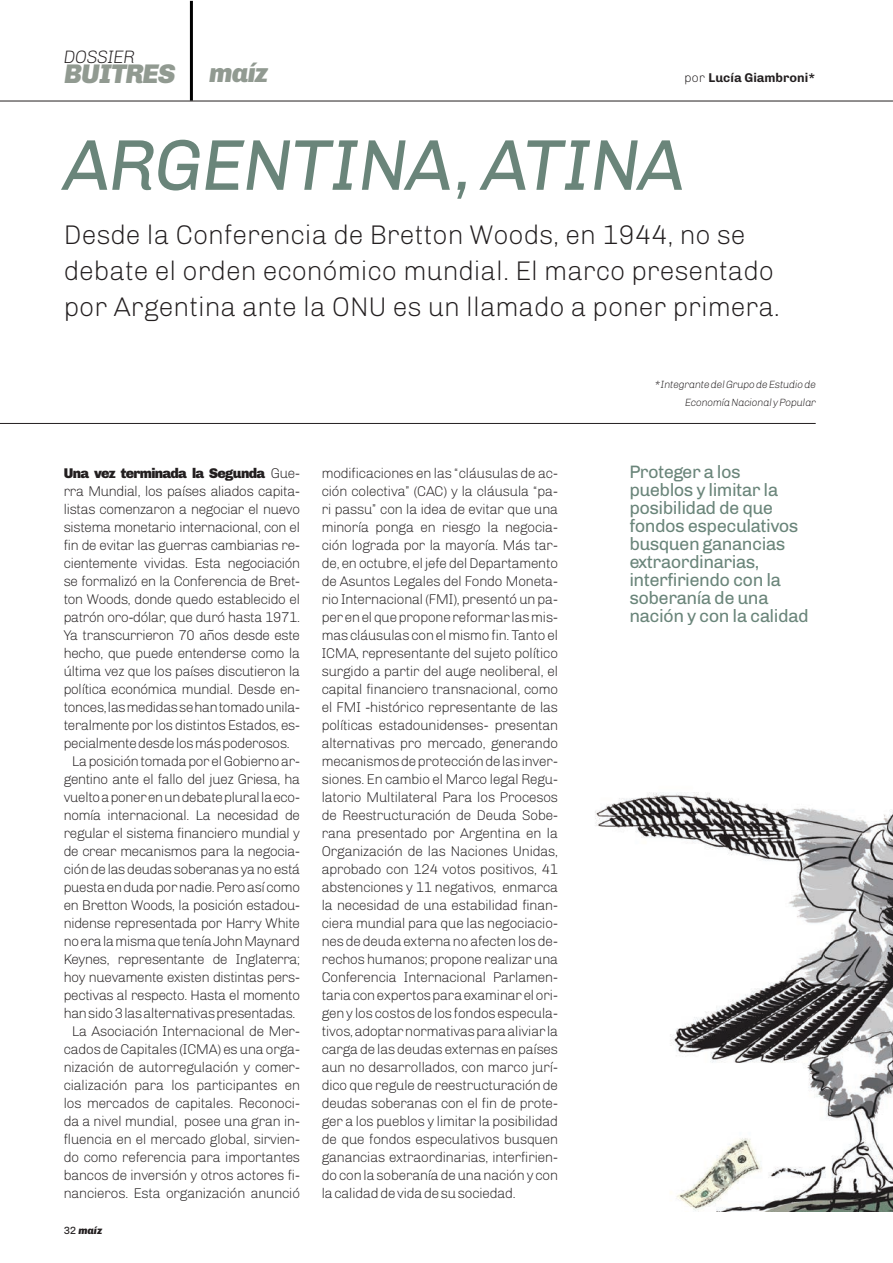
<style>
.page{position:relative;width:893px;height:1263px;background:#fff}
.page>*{position:absolute;margin:0;border:0;box-sizing:border-box;transform-origin:0 0}
.t1{font:italic 72px "Chivo";letter-spacing:-.025em;color:#6a857a}
.t2{font:300 27px/36px "Chivo";letter-spacing:-.01em;color:#231f20}
.t3{font:italic 900 27px "Chivo";letter-spacing:-.03em;color:#919a91}
.t4{font:18px/18px "Chivo";letter-spacing:-.03em;color:#6a857a}
.t5{font:italic 300 18px "Chivo";letter-spacing:-.045em;color:#231f20}
.t6{font:300 14.1px/18px "Chivo";letter-spacing:-.05em;color:#231f20;text-align:justify}
.t7{font:900 14.1px "Chivo";letter-spacing:-.05em;color:#231f20}
.t8{font:700 12.75px "Chivo";color:#231f20}
.t9{font:italic 300 10.5px/18px "Chivo";letter-spacing:-.04em;color:#231f20;text-align:right}
.t10{font:italic 900 10.5px "Chivo";color:#231f20}
.s1{font-weight:300}
.s2{font-weight:400;font-style:normal}
</style>
<div class="page">
<hr style="left:0;top:101px;width:893px;height:1px;background:#231f20">
<hr style="left:0;top:423px;width:816px;height:1px;background:#231f20">
<hr style="left:190px;top:1px;width:3px;height:100px;background:#000">
<img style="left:595px;top:792px;width:298px;height:420px">
<p class="t5" style="left:64px;top:47px;width:73px">DOSSIER</p>
<h2 class="t3" style="left:65px;top:57px;width:113px">BUITRES</h2>
<h2 class="t3" style="left:209px;top:57px;width:60px">maíz</h2>
<p class="t8" style="left:684px;top:70px;width:133px"><span class="s1">por</span> Lucía Giambroni*</p>
<h1 class="t1" style="left:64px;top:123px;width:623px">ARGENTINA, ATINA</h1>
<h2 class="t2" style="left:64px;top:217px;width:718px">Desde la Conferencia de Bretton Woods, en 1944, no se debate el orden económico mundial. El marco presentado por Argentina ante la ONU es un llamado a poner primera.</h2>
<p class="t7" style="left:64px;top:465px;width:238px">Una vez terminada la Segunda <span class="s1">Gue-</span></p>
<p class="t6" style="left:64px;top:482px;width:238px">rra Mundial, los países aliados capita-</p>
<p class="t6" style="left:64px;top:500px;width:238px">listas comenzaron a negociar el nuevo</p>
<p class="t6" style="left:64px;top:518px;width:238px">sistema monetario internacional, con el</p>
<p class="t6" style="left:64px;top:536px;width:238px">fin de evitar las guerras cambiarias re-</p>
<p class="t6" style="left:64px;top:554px;width:238px">cientemente vividas. Esta negociación</p>
<p class="t6" style="left:64px;top:572px;width:238px">se formalizó en la Conferencia de Bret-</p>
<p class="t6" style="left:64px;top:590px;width:238px">ton Woods, donde quedo establecido el</p>
<p class="t6" style="left:64px;top:608px;width:238px">patrón oro-dólar, que duró hasta 1971.</p>
<p class="t6" style="left:64px;top:626px;width:238px">Ya transcurrieron 70 años desde este</p>
<p class="t6" style="left:64px;top:644px;width:238px">hecho, que puede entenderse como la</p>
<p class="t6" style="left:64px;top:662px;width:238px">última vez que los países discutieron la</p>
<p class="t6" style="left:64px;top:680px;width:238px">política económica mundial. Desde en-</p>
<p class="t6" style="left:64px;top:698px;width:238px">tonces, las medidas se han tomado unila-</p>
<p class="t6" style="left:64px;top:716px;width:238px">teralmente por los distintos Estados, es-</p>
<p class="t6" style="left:64px;top:734px;width:228px">pecialmente desde los más poderosos.</p>
<p class="t6" style="left:72px;top:752px;width:230px">La posición tomada por el Gobierno ar-</p>
<p class="t6" style="left:64px;top:770px;width:238px">gentino ante el fallo del juez Griesa, ha</p>
<p class="t6" style="left:64px;top:788px;width:238px">vuelto a poner en un debate plural la eco-</p>
<p class="t6" style="left:64px;top:806px;width:238px">nomía internacional. La necesidad de</p>
<p class="t6" style="left:64px;top:824px;width:238px">regular el sistema financiero mundial y</p>
<p class="t6" style="left:64px;top:842px;width:238px">de crear mecanismos para la negocia-</p>
<p class="t6" style="left:64px;top:860px;width:238px">ción de las deudas soberanas ya no está</p>
<p class="t6" style="left:64px;top:878px;width:238px">puesta en duda por nadie. Pero así como</p>
<p class="t6" style="left:64px;top:896px;width:238px">en Bretton Woods, la posición estadou-</p>
<p class="t6" style="left:64px;top:914px;width:238px">nidense representada por Harry White</p>
<p class="t6" style="left:64px;top:932px;width:238px">no era la misma que tenía John Maynard</p>
<p class="t6" style="left:64px;top:950px;width:238px">Keynes, representante de Inglaterra;</p>
<p class="t6" style="left:64px;top:968px;width:238px">hoy nuevamente existen distintas pers-</p>
<p class="t6" style="left:64px;top:986px;width:238px">pectivas al respecto. Hasta el momento</p>
<p class="t6" style="left:64px;top:1004px;width:234px">han sido 3 las alternativas presentadas.</p>
<p class="t6" style="left:72px;top:1022px;width:230px">La Asociación Internacional de Mer-</p>
<p class="t6" style="left:64px;top:1040px;width:238px">cados de Capitales (ICMA) es una orga-</p>
<p class="t6" style="left:64px;top:1058px;width:238px">nización de autorregulación y comer-</p>
<p class="t6" style="left:64px;top:1076px;width:238px">cialización para los participantes en</p>
<p class="t6" style="left:64px;top:1094px;width:238px">los mercados de capitales. Reconoci-</p>
<p class="t6" style="left:64px;top:1112px;width:238px">da a nivel mundial, posee una gran in-</p>
<p class="t6" style="left:64px;top:1130px;width:238px">fluencia en el mercado global, sirvien-</p>
<p class="t6" style="left:64px;top:1148px;width:238px">do como referencia para importantes</p>
<p class="t6" style="left:64px;top:1166px;width:238px">bancos de inversión y otros actores fi-</p>
<p class="t6" style="left:64px;top:1184px;width:238px">nancieros. Esta organización anunció</p>
<p class="t10" style="left:64px;top:1224px;width:40px"><span class="s2">32</span> maíz</p>
<p class="t6" style="left:322px;top:464px;width:238px">modificaciones en las “cláusulas de ac&shy;ción colectiva” (CAC) y la cláusula “pa&shy;ri passu” con la idea de evitar que una minoría ponga en riesgo la negocia&shy;ción lograda por la mayoría. Más tar&shy;de, en octubre, el jefe del Departamento de Asuntos Legales del Fondo Moneta&shy;rio Internacional (FMI), presentó un pa&shy;per en el que propone reformar las mis&shy;mas cláusulas con el mismo fin. Tanto el ICMA, representante del sujeto político surgido a partir del auge neoliberal, el capital financiero transnacional, como el FMI -histórico representante de las políticas estadounidenses- presentan alternativas pro mercado, generando mecanismos de protección de las inver&shy;siones. En cambio el Marco legal Regu&shy;latorio Multilateral Para los Procesos de Reestructuración de Deuda Sobe&shy;rana presentado por Argentina en la Organización de las Naciones Unidas, aprobado con 124 votos positivos, 41 abstenciones y 11 negativos, enmarca la necesidad de una estabilidad finan&shy;ciera mundial para que las negociacio&shy;nes de deuda externa no afecten los de&shy;rechos humanos; propone realizar una Conferencia Internacional Parlamen&shy;taria con expertos para examinar el ori&shy;gen y los costos de los fondos especula&shy;tivos, adoptar normativas para aliviar la carga de las deudas externas en países aun no desarrollados, con marco jurí&shy;dico que regule de reestructuración de deudas soberanas con el fin de prote&shy;ger a los pueblos y limitar la posibilidad de que fondos especulativos busquen ganancias extraordinarias, interfirien&shy;do con la soberanía de una nación y con la calidad de vida de su sociedad.</p>
<p class="t9" style="left:655px;top:375px;width:163px">* Integrante del Grupo de Estudio de<br>Economía Nacional y Popular</p>
<p class="t4" style="left:629px;top:463px;width:181px">Proteger a los pueblos y limitar la posibilidad de que fondos especulativos busquen ganancias extraordinarias, interfiriendo con la soberanía de una nación y con la calidad</p>
</div>
